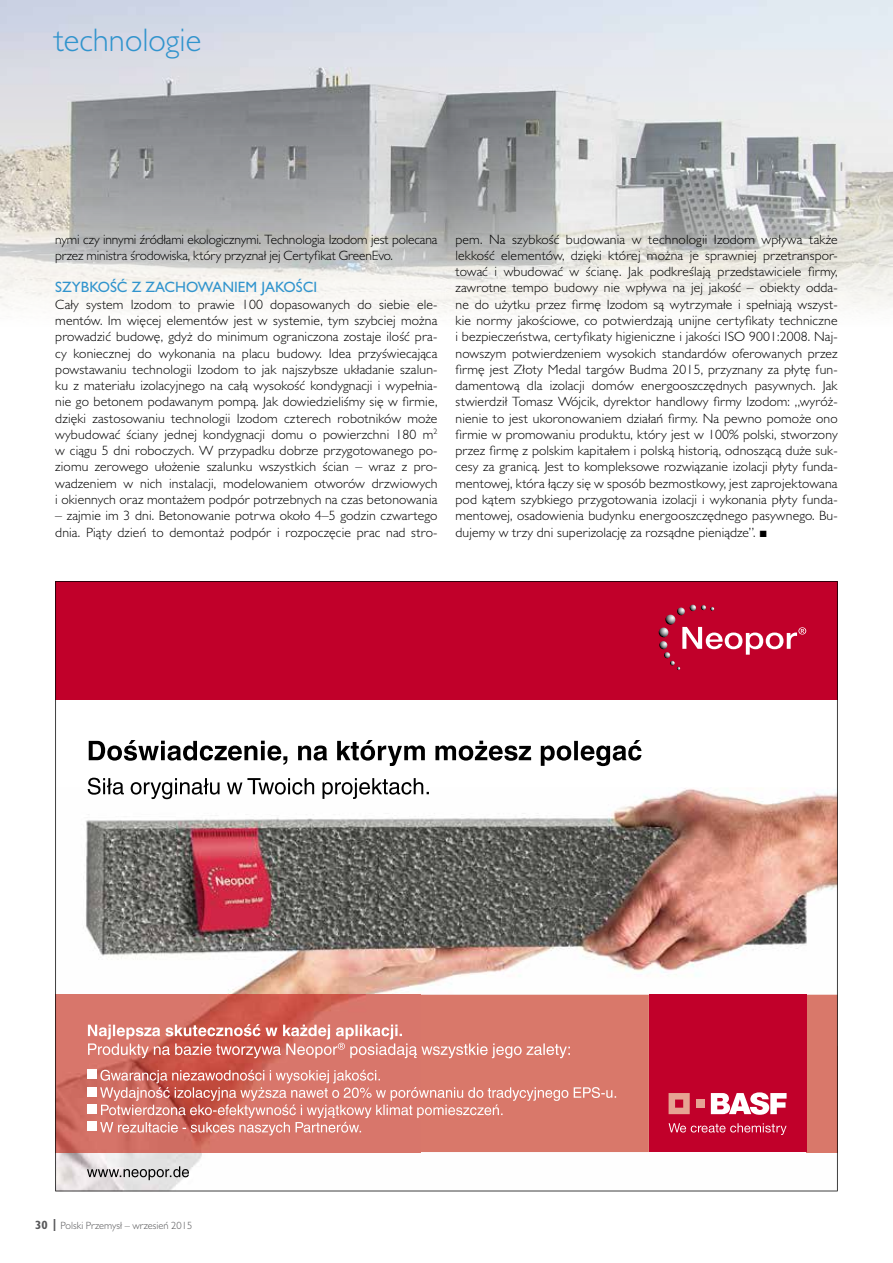
<style>
.page{position:relative;width:893px;height:1263px;background:#fff}
.page>*{position:absolute;margin:0;border:0;box-sizing:border-box;transform-origin:0 0}
.t1{font:300 32.85px "Gill Sans MT Pro";color:#3194cd}
.t2{font:500 15px "Gill Sans MT Pro";color:#3194cd}
.t3{font:300 13.5px/16.2px "Gill Sans MT Pro";letter-spacing:.01em;color:#000;text-align:justify}
.t4{font:300 13.5px/16.4px "Gill Sans MT Pro";letter-spacing:-.01em;color:#000}
.t5{font:300 10.5px "Gill Sans MT Pro";color:#58585a}
.s1{font-family:"Arial";font-weight:400}
.s2{font-weight:700;font-stretch:condensed;font-size:12px}
.s3{font-family:"Myriad Pro";font-weight:900;font-size:12px}
</style>
<div class="page">
<img style="left:0;top:0;width:893px;height:319px">
<svg style="left:55px;top:581px;width:783px;height:610px"></svg>
<h1 class="t1" style="left:54px;top:20px;width:149px">technologie</h1>
<p class="t4" style="left:55px;top:231px;width:384px">nymi czy innymi źródłami ekologicznymi. Technologia Izodom jest polecana przez ministra środowiska, który przyznał jej Certyfikat GreenEvo.</p>
<p class="t2" style="left:55px;top:278px;width:263px">SZYBKOŚĆ Z ZACHOWANIEM JAKOŚCI</p>
<p class="t3" style="left:55px;top:296px;width:384px">Cały system Izodom to prawie 100 dopasowanych do siebie ele&shy;mentów. Im więcej elementów jest w systemie, tym szybciej można prowadzić budowę, gdyż do minimum ograniczona zostaje ilość pra&shy;cy koniecznej do wykonania na placu budowy. Idea przyświecająca powstawaniu technologii Izodom to jak najszybsze układanie szalun&shy;ku z materiału izolacyjnego na całą wysokość kondygnacji i wypełnia&shy;nie go betonem podawanym pompą. Jak dowiedzieliśmy się w firmie, dzięki zastosowaniu technologii Izodom czterech robotników może wybudować ściany jednej kondygnacji domu o powierzchni 180 m<sup>2 </sup>w ciągu 5 dni roboczych. W przypadku dobrze przygotowanego po&shy;ziomu zerowego ułożenie szalunku wszystkich ścian – wraz z pro&shy;wadzeniem w nich instalacji, modelowaniem otworów drzwiowych i okiennych oraz montażem podpór potrzebnych na czas betonowania</p>
<p class="t3" style="left:55px;top:507px;width:384px">– zajmie im 3 dni. Betonowanie potrwa około 4–5 godzin czwartego dnia. Piąty dzień to demontaż podpór i rozpoczęcie prac nad stro-</p>
<p class="t3" style="left:455px;top:231px;width:384px">pem. Na szybkość budowania w technologii Izodom wpływa także lekkość elementów, dzięki której można je sprawniej przetranspor&shy;tować i wbudować w ścianę. Jak podkreślają przedstawiciele firmy, zawrotne tempo budowy nie wpływa na jej jakość – obiekty odda&shy;ne do użytku przez firmę Izodom są wytrzymałe i spełniają wszyst&shy;kie normy jakościowe, co potwierdzają unijne certyfikaty techniczne i bezpieczeństwa, certyfikaty higieniczne i jakości ISO 9001:2008. Naj&shy;nowszym potwierdzeniem wysokich standardów oferowanych przez firmę jest Złoty Medal targów Budma 2015, przyznany za płytę fun&shy;damentową dla izolacji domów energooszczędnych pasywnych. Jak stwierdził Tomasz Wójcik, dyrektor handlowy firmy Izodom: „wyróż&shy;nienie to jest ukoronowaniem działań firmy. Na pewno pomoże ono firmie w promowaniu produktu, który jest w 100% polski, stworzony przez firmę z polskim kapitałem i polską historią, odnoszącą duże suk&shy;cesy za granicą. Jest to kompleksowe rozwiązanie izolacji płyty funda&shy;mentowej, która łączy się w sposób bezmostkowy, jest zaprojektowana pod kątem szybkiego przygotowania izolacji i wykonania płyty funda&shy;mentowej, osadowienia budynku energooszczędnego pasywnego. Bu&shy;dujemy w trzy dni superizolację za rozsądne pieniądze”. <span class="s1">■</span></p>
<p class="t5" style="left:35px;top:1219px;width:159px"><span class="s2">30</span> <span class="s3">|</span> Polski Przemysł – wrzesień 2015</p>
</div>
